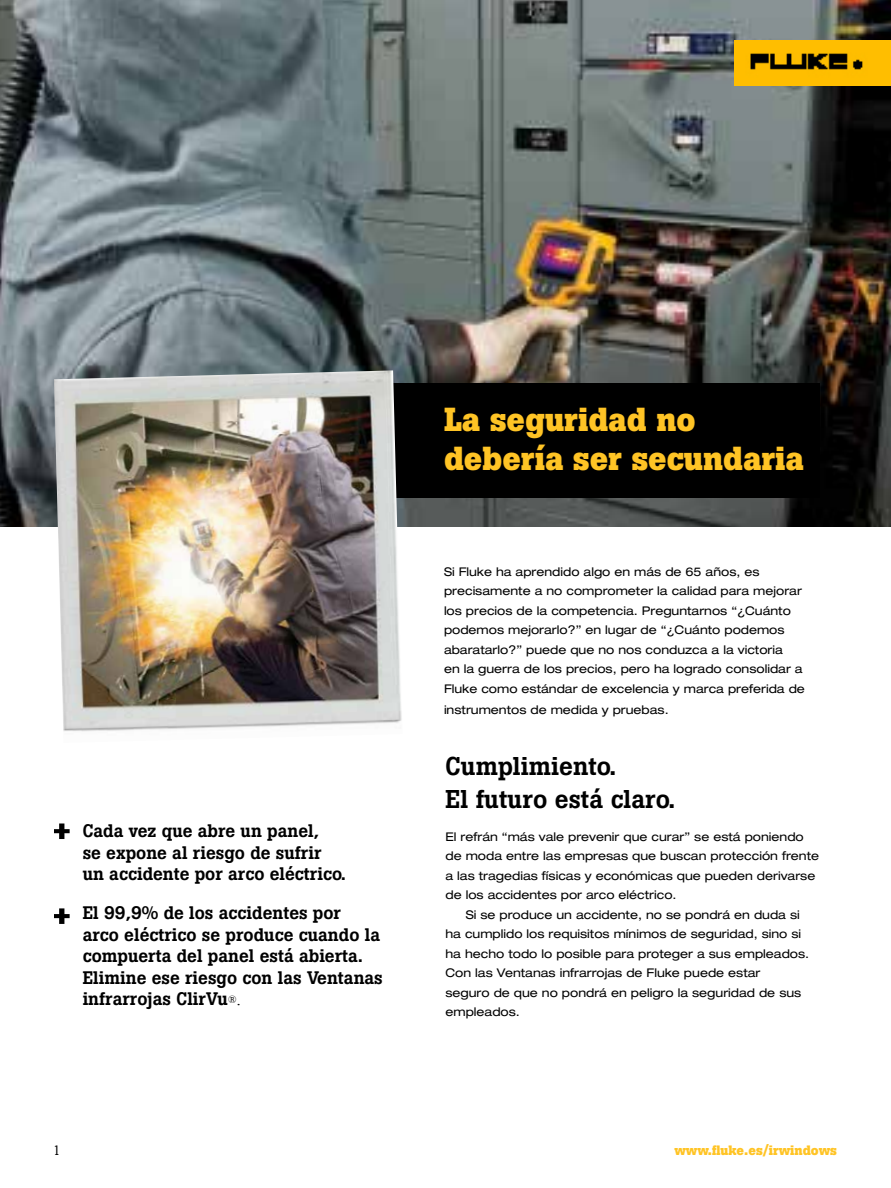
<style>
.page{position:relative;width:891px;height:1188px;background:#fff}
.page>*{position:absolute;margin:0;border:0;box-sizing:border-box;transform-origin:0 0}
.t1{font:700 33px/39px "Boton Pro";color:#ffc425}
.t2{font:500 25.5px/32.4px "Boton Pro";color:#000}
.t3{font:500 18px/21.6px "Boton Pro";color:#000}
.t4{font:700 13.5px "Boton Pro";color:#ffc425}
.t5{font:13.5px "Boton Pro";color:#000}
.t6{font:expanded 12px/19.5px "Helvetica Neue LT Std";color:#000}
.s1{font-weight:400;font-size:10.5px}
.s2{font-family:"Times New Roman";font-weight:400}
</style>
<div class="page">
<img style="left:0;top:0;width:891px;height:526px">
<div style="left:385px;top:383px;width:434px;height:115px;background:#000"></div>
<img style="left:734px;top:40px;width:157px;height:45px">
<img style="left:54px;top:370px;width:349px;height:362px">
<svg style="left:54px;top:823px;width:16px;height:16px"></svg>
<svg style="left:54px;top:908px;width:16px;height:16px"></svg>
<h3 class="t3" style="left:83px;top:820px;width:265px">Cada vez que abre un panel,<br>se expone al riesgo de sufrir un accidente por arco eléctrico.</h3>
<h3 class="t3" style="left:83px;top:902px;width:302px">El 99,9% de los accidentes por<br>arco eléctrico se produce cuando la compuerta del panel está abierta.<br>Elimine ese riesgo con las Ventanas infrarrojas ClirVu<span class="s1">®</span><span class="s2">.</span></h3>
<p class="t5" style="left:53px;top:1141px;width:9px">1</p>
<h1 class="t1" style="left:444px;top:399px;width:362px">La seguridad no debería ser secundaria</h1>
<p class="t6" style="left:444px;top:561px;width:362px">Si Fluke ha aprendido algo en más de 65 años, es precisamente a no comprometer la calidad para mejorar los precios de la competencia. Preguntarnos “¿Cuánto podemos mejorarlo?” en lugar de “¿Cuánto podemos abaratarlo?” puede que no nos conduzca a la victoria<br>en la guerra de los precios, pero ha logrado consolidar a Fluke como estándar de excelencia y marca preferida de</p>
<p class="t6" style="left:444px;top:699px;width:226px">instrumentos de medida y pruebas.</p>
<h2 class="t2" style="left:446px;top:750px;width:232px">Cumplimiento.<br>El futuro está claro.</h2>
<p class="t6" style="left:446px;top:826px;width:360px">El refrán “más vale prevenir que curar” se está poniendo</p>
<p class="t6" style="left:446px;top:846px;width:375px">de moda entre las empresas que buscan protección frente</p>
<p class="t6" style="left:446px;top:865px;width:371px">a las tragedias físicas y económicas que pueden derivarse</p>
<p class="t6" style="left:446px;top:885px;width:233px">de los accidentes por arco eléctrico.</p>
<p class="t6" style="left:466px;top:904px;width:336px">Si se produce un accidente, no se pondrá en duda si</p>
<p class="t6" style="left:446px;top:924px;width:357px">ha cumplido los requisitos mínimos de seguridad, sino si</p>
<p class="t6" style="left:446px;top:943px;width:365px">ha hecho todo lo posible para proteger a sus empleados.</p>
<p class="t6" style="left:446px;top:963px;width:316px">Con las Ventanas infrarrojas de Fluke puede estar</p>
<p class="t6" style="left:446px;top:982px;width:357px">seguro de que no pondrá en peligro la seguridad de sus</p>
<p class="t6" style="left:446px;top:1002px;width:76px">empleados.</p>
<p class="t4" style="left:674px;top:1141px;width:164px">www.fluke.es/irwindows</p>
</div>
